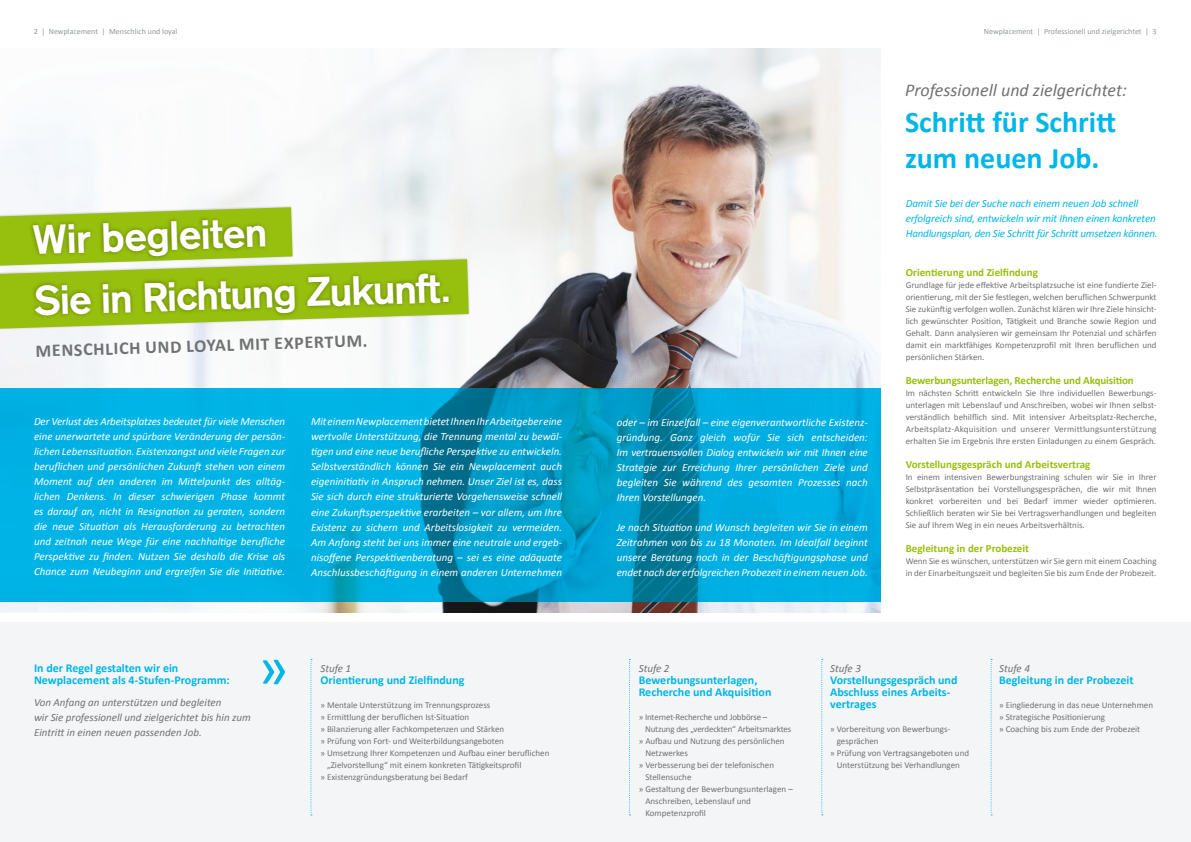
<style>
.page{position:relative;width:1191px;height:842px;background:#fff}
.page>*{position:absolute;margin:0;border:0;box-sizing:border-box;transform-origin:0 0}
.t1{font:60px "Calibri";color:#00b6e8}
.t2{font:500 40.6px "AG Old Face BQ";color:#fff}
.t3{font:700 30px/36px "Calibri";color:#00b6e8}
.t4{font:italic 18px "Calibri";color:#707172}
.t5{font:700 17.9px "Calibri";color:#707172}
.t6{font:700 12px/12px "Calibri";color:#00b6e8}
.t7{font:italic 11px/15px "Calibri";color:#fff;text-align:justify}
.t8{font:italic 11px/15px "Calibri";letter-spacing:-.01em;color:#00b6e8}
.t9{font:italic 11px/15px "Calibri";color:#707172}
.t10{font:700 11px "Calibri";letter-spacing:-.01em;color:#97bf0d}
.t11{font:9px/12px "Calibri";color:#707172;text-align:justify}
.t12{font:8px "Calibri";color:#90989e}
</style>
<div class="page">
<img style="left:0;top:48px;width:880px;height:564px">
<div style="left:0;top:622px;width:1191px;height:220px;background:#f4f5f6"></div>
<svg style="left:821px;top:659px;width:2px;height:156px"></svg>
<svg style="left:990px;top:659px;width:2px;height:156px"></svg>
<svg style="left:629px;top:659px;width:1px;height:156px"></svg>
<svg style="left:310px;top:659px;width:2px;height:156px"></svg>
<svg style="left:0;top:205px;width:471px;height:126px"></svg>
<svg style="left:0;top:388px;width:880px;height:214px;background:#00a6d5"></svg>
<p class="t12" style="left:34px;top:26px;width:145px">2 | Newplacement | Menschlich und loyal</p>
<p class="t12" style="left:984px;top:26px;width:174px">Newplacement | Professionell und zielgerichtet | 3</p>
<h2 class="t2" style="left:32px;top:216px;width:235px;rotate:-2deg">Wir begleiten</h2>
<h2 class="t2" style="left:33px;top:277px;width:418px;rotate:-2deg">Sie in Richtung Zukunft.</h2>
<h3 class="t5" style="left:35px;top:340px;width:333px;rotate:-2deg">Menschlich und loyal mit expertum.</h3>
<p class="t7" style="left:34px;top:414px;width:253px">Der Verlust des Arbeitsplatzes bedeutet für viele Menschen eine unerwartete und spürbare Veränderung der persön&shy;lichen Lebenssituation. Existenzangst und viele Fragen zur beruflichen und persönlichen Zukunft stehen von einem Moment auf den anderen im Mittelpunkt des alltäg&shy;lichen Denkens. In dieser schwierigen Phase kommt es darauf an, nicht in Resignation zu geraten, sondern die neue Situation als Herausforderung zu betrachten und zeitnah neue Wege für eine nachhaltige berufliche Perspektive zu finden. Nutzen Sie deshalb die Krise als Chance zum Neubeginn und ergreifen Sie die Initiative.</p>
<p class="t7" style="left:311px;top:414px;width:253px">Mit einem Newplacement bietet Ihnen Ihr Arbeitgeber eine wertvolle Unterstützung, die Trennung mental zu bewäl&shy;tigen und eine neue berufliche Perspektive zu entwickeln.<br>Selbstverständlich können Sie ein Newplacement auch eigeninitiativ in Anspruch nehmen. Unser Ziel ist es, dass Sie sich durch eine strukturierte Vorgehensweise schnell eine Zukunftsperspektive erarbeiten – vor allem, um Ihre Existenz zu sichern und Arbeitslosigkeit zu vermeiden.<br>Am Anfang steht bei uns immer eine neutrale und ergeb&shy;nisoffene Perspektivenberatung – sei es eine adäquate Anschlussbeschäftigung in einem anderen Unternehmen</p>
<p class="t7" style="left:617px;top:414px;width:253px">oder – im Einzelfall – eine eigenverantwortliche Existenz&shy;gründung. Ganz gleich wofür Sie sich entscheiden:<br>Im vertrauensvollen Dialog entwickeln wir mit Ihnen eine Strategie zur Erreichung Ihrer persönlichen Ziele und begleiten Sie während des gesamten Prozesses nach Ihren Vorstellungen.</p>
<p class="t7" style="left:617px;top:519px;width:253px">Je nach Situation und Wunsch begleiten wir Sie in einem Zeitrahmen von bis zu 18 Monaten. Im Idealfall beginnt unsere Beratung noch in der Beschäftigungsphase und endet nach der erfolgreichen Probezeit in einem neuen Job.</p>
<h3 class="t4" style="left:905px;top:78px;width:223px">Professionell und zielgerichtet:</h3>
<h3 class="t3" style="left:905px;top:104px;width:212px">Schritt für Schritt zum neuen Job.</h3>
<p class="t8" style="left:905px;top:196px;width:253px">Damit Sie bei der Suche nach einem neuen Job schnell erfolgreich sind, entwickeln wir mit Ihnen einen konkreten<br>Handlungsplan, den Sie Schritt für Schritt umsetzen können.</p>
<p class="t10" style="left:905px;top:265px;width:134px">Orientierung und Zielfindung</p>
<p class="t11" style="left:905px;top:279px;width:252px">Grundlage für jede effektive Arbeitsplatzsuche ist eine fundierte Ziel&shy;orientierung, mit der Sie festlegen, welchen beruflichen Schwerpunkt Sie zukünftig verfolgen wollen. Zunächst klären wir Ihre Ziele hinsicht&shy;lich gewünschter Position, Tätigkeit und Branche sowie Region und Gehalt. Dann analysieren wir gemeinsam Ihr Potenzial und schärfen damit ein marktfähiges Kompetenzprofil mit Ihren beruflichen und persönlichen Stärken.</p>
<p class="t10" style="left:905px;top:373px;width:230px">Bewerbungsunterlagen, Recherche und Akquisition</p>
<p class="t11" style="left:905px;top:387px;width:252px">Im nächsten Schritt entwickeln Sie Ihre individuellen Bewerbungs&shy;unterlagen mit Lebenslauf und Anschreiben, wobei wir Ihnen selbst&shy;verständlich behilflich sind. Mit intensiver Arbeitsplatz-Recherche, Arbeitsplatz-Akquisition und unserer Vermittlungsunterstützung erhalten Sie im Ergebnis Ihre ersten Einladungen zu einem Gespräch.</p>
<p class="t10" style="left:905px;top:457px;width:186px">Vorstellungsgespräch und Arbeitsvertrag</p>
<p class="t11" style="left:905px;top:471px;width:252px">In einem intensiven Bewerbungstraining schulen wir Sie in Ihrer Selbstpräsentation bei Vorstellungsgesprächen, die wir mit Ihnen konkret vorbereiten und bei Bedarf immer wieder optimieren.<br>Schließlich beraten wir Sie bei Vertragsverhandlungen und begleiten Sie auf Ihrem Weg in ein neues Arbeitsverhältnis.</p>
<p class="t10" style="left:905px;top:541px;width:125px">Begleitung in der Probezeit</p>
<p class="t11" style="left:905px;top:555px;width:252px">Wenn Sie es wünschen, unterstützen wir Sie gern mit einem Coaching in der Einarbeitungszeit und begleiten Sie bis zum Ende der Probezeit.</p>
<h3 class="t6" style="left:34px;top:662px;width:197px">In der Regel gestalten wir ein<br>Newplacement als 4-Stufen-Programm:</h3>
<p class="t9" style="left:34px;top:695px;width:218px">Von Anfang an unterstützen und begleiten<br>wir Sie professionell und zielgerichtet bis hin zum<br>Eintritt in einen neuen passenden Job.</p>
<h1 class="t1" style="left:258px;top:629px;width:32px">»</h1>
<p class="t9" style="left:830px;top:660px;width:32px">Stufe 3</p>
<p class="t9" style="left:320px;top:660px;width:32px">Stufe 1</p>
<h3 class="t6" style="left:320px;top:674px;width:146px">Orientierung und Zielfindung</h3>
<p class="t11" style="left:320px;top:699px;width:171px">» Mentale Unterstützung im Trennungsprozess</p>
<p class="t11" style="left:320px;top:711px;width:150px">» Ermittlung der beruflichen Ist-Situation</p>
<p class="t11" style="left:320px;top:723px;width:185px">» Bilanzierung aller Fachkompetenzen und Stärken</p>
<p class="t11" style="left:320px;top:735px;width:185px">» Prüfung von Fort- und Weiterbildungsangeboten</p>
<p class="t11" style="left:320px;top:747px;width:230px">» Umsetzung Ihrer Kompetenzen und Aufbau einer beruflichen</p>
<p class="t11" style="left:327px;top:759px;width:196px">„Zielvorstellung“ mit einem konkreten Tätigkeitsprofil</p>
<p class="t11" style="left:320px;top:771px;width:149px">» Existenzgründungsberatung bei Bedarf</p>
<p class="t9" style="left:639px;top:660px;width:32px">Stufe 2</p>
<h3 class="t6" style="left:639px;top:674px;width:134px">Bewerbungsunterlagen,<br>Recherche und Akquisition</h3>
<p class="t11" style="left:639px;top:711px;width:130px">» Internet-Recherche und Jobbörse –</p>
<p class="t11" style="left:645px;top:723px;width:148px">Nutzung des „verdeckten“ Arbeitsmarktes</p>
<p class="t11" style="left:639px;top:735px;width:147px">» Aufbau und Nutzung des persönlichen</p>
<p class="t11" style="left:645px;top:747px;width:44px">Netzwerkes</p>
<p class="t11" style="left:639px;top:759px;width:137px">» Verbesserung bei der telefonischen</p>
<p class="t11" style="left:645px;top:771px;width:48px">Stellensuche</p>
<p class="t11" style="left:639px;top:783px;width:156px">» Gestaltung der Bewerbungsunterlagen –</p>
<p class="t11" style="left:645px;top:795px;width:107px">Anschreiben, Lebenslauf und</p>
<p class="t11" style="left:645px;top:807px;width:62px">Kompetenzprofil</p>
<h3 class="t6" style="left:830px;top:674px;width:129px">Vorstellungsgespräch und<br>Abschluss eines Arbeits&shy;vertrages</h3>
<p class="t11" style="left:830px;top:723px;width:122px">» Vorbereitung von Bewerbungs-</p>
<p class="t11" style="left:836px;top:735px;width:43px">gesprächen</p>
<p class="t11" style="left:830px;top:747px;width:140px">» Prüfung von Vertragsangeboten und</p>
<p class="t11" style="left:836px;top:759px;width:125px">Unterstützung bei Verhandlungen</p>
<p class="t9" style="left:999px;top:660px;width:32px">Stufe 4</p>
<h3 class="t6" style="left:999px;top:674px;width:136px">Begleitung in der Probezeit</h3>
<p class="t11" style="left:999px;top:699px;width:155px;text-align:left">» Eingliederung in das neue Unternehmen » Strategische Positionierung<br>» Coaching bis zum Ende der Probezeit</p>
</div>
